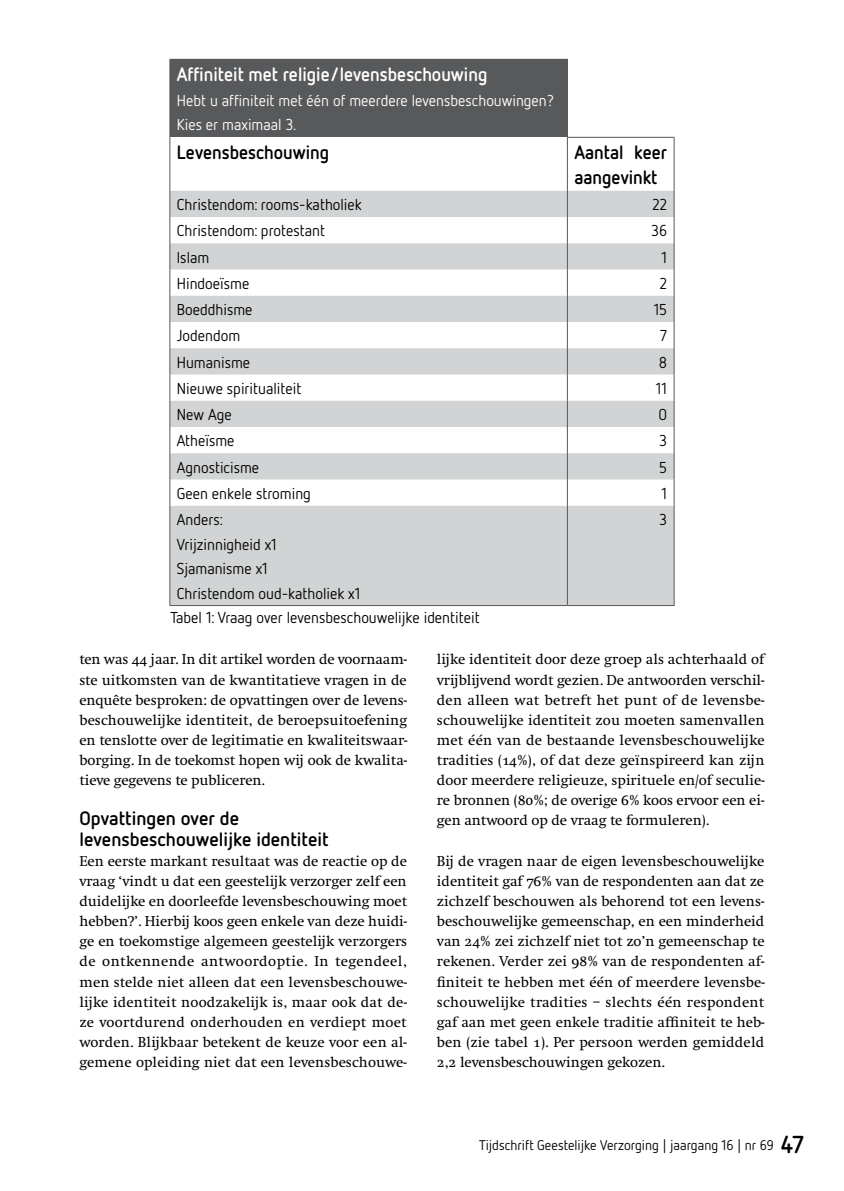
<style>
.page{position:relative;width:844px;height:1191px;background:#fff}
.page>*{position:absolute;margin:0;border:0;box-sizing:border-box;transform-origin:0 0}
.t1{font:700 19.25px/20.1px "Netto OT";color:#000}
.t2{font:700 19.25px "Netto OT";color:#fff;scale:.96 1}
.t3{font:700 19.25px/24.5px "Netto OT";color:#000;scale:.96 1}
.t4{font:15.75px/24.5px "Netto OT";color:#000}
.t5{font:15.75px/24.5px "Netto OT";color:#fff}
.t6{font:14.88px/20.1px "Swift ISE";letter-spacing:-.005em;color:#000;text-align:justify}
.t7{font:14px "Netto OT";color:#000}
.s1{font-weight:700;font-size:24.5px}
</style>
<div class="page">
<div style="left:170px;top:59px;width:397px;height:78px;background:#58595b"></div>
<svg style="left:170px;top:191px;width:503px;height:414px;fill:#d1d3d4"></svg>
<hr style="left:169px;top:59px;width:398px;height:1px;background:#58595b">
<hr style="left:169px;top:60px;width:1px;height:77px;background:#58595b">
<hr style="left:169px;top:137px;width:1px;height:54px;background:#58595b">
<hr style="left:566px;top:137px;width:108px;height:1px;background:#58595b">
<hr style="left:566px;top:138px;width:1px;height:53px;background:#58595b">
<hr style="left:673px;top:138px;width:1px;height:53px;background:#58595b">
<svg style="left:169px;top:191px;width:1px;height:315px"></svg>
<svg style="left:566px;top:191px;width:1px;height:315px"></svg>
<svg style="left:673px;top:191px;width:1px;height:315px"></svg>
<hr style="left:169px;top:506px;width:1px;height:99px;background:#58595b">
<hr style="left:566px;top:506px;width:1px;height:99px;background:#58595b">
<hr style="left:673px;top:506px;width:1px;height:99px;background:#58595b">
<hr style="left:169px;top:605px;width:398px;height:1px;background:#58595b">
<hr style="left:567px;top:605px;width:107px;height:1px;background:#58595b">
<p class="t2" style="left:177px;top:62px;width:325px">Affiniteit met religie/levensbeschouwing</p>
<p class="t5" style="left:177px;top:88px;width:378px">Hebt u affiniteit met één of meerdere levensbeschouwingen?<br>Kies er maximaal 3.</p>
<p class="t3" style="left:177px;top:140px;width:160px">Levensbeschouwing</p>
<p class="t3" style="left:574px;top:140px;width:98px">Aantal keer aangevinkt</p>
<p class="t4" style="left:177px;top:192px;width:186px">Christendom: rooms-katholiek</p>
<p class="t4" style="left:652px;top:192px;width:16px">22</p>
<p class="t4" style="left:177px;top:218px;width:150px">Christendom: protestant</p>
<p class="t4" style="left:651px;top:218px;width:17px">36</p>
<p class="t4" style="left:177px;top:244px;width:34px">Islam</p>
<p class="t4" style="left:661px;top:244px;width:7px">1</p>
<p class="t4" style="left:177px;top:271px;width:74px">Hindoeïsme</p>
<p class="t4" style="left:659px;top:271px;width:9px">2</p>
<p class="t4" style="left:177px;top:297px;width:77px">Boeddhisme</p>
<p class="t4" style="left:653px;top:297px;width:15px">15</p>
<p class="t4" style="left:177px;top:323px;width:65px">Jodendom</p>
<p class="t4" style="left:660px;top:323px;width:8px">7</p>
<p class="t4" style="left:177px;top:349px;width:75px">Humanisme</p>
<p class="t4" style="left:658px;top:349px;width:10px">8</p>
<p class="t4" style="left:177px;top:376px;width:126px">Nieuwe spiritualiteit</p>
<p class="t4" style="left:655px;top:376px;width:13px">11</p>
<p class="t4" style="left:177px;top:402px;width:56px">New Age</p>
<p class="t4" style="left:658px;top:402px;width:10px">0</p>
<p class="t4" style="left:177px;top:428px;width:59px">Atheïsme</p>
<p class="t4" style="left:659px;top:428px;width:9px">3</p>
<p class="t4" style="left:177px;top:454px;width:84px">Agnosticisme</p>
<p class="t4" style="left:659px;top:454px;width:9px">5</p>
<p class="t4" style="left:177px;top:480px;width:135px">Geen enkele stroming</p>
<p class="t4" style="left:661px;top:480px;width:7px">1</p>
<p class="t4" style="left:177px;top:507px;width:185px">Anders:<br>Vrijzinnigheid x1<br>Sjamanisme x1<br>Christendom oud-katholiek x1</p>
<p class="t4" style="left:659px;top:507px;width:9px">3</p>
<p class="t4" style="left:170px;top:604px;width:310px">Tabel 1: Vraag over levensbeschouwelijke identiteit</p>
<p class="t6" style="left:79px;top:650px;width:329px">ten was 44 jaar. In dit artikel worden de voornaam&shy;ste uitkomsten van de kwantitatieve vragen in de enquête besproken: de opvattingen over de levens&shy;beschouwelijke identiteit, de beroepsuitoefening en tenslotte over de legitimatie en kwaliteitswaar&shy;borging. In de toekomst hopen wij ook de kwalita&shy;tieve gegevens te publiceren.</p>
<p class="t1" style="left:79px;top:808px;width:251px">Opvattingen over de levensbeschouwelijke identiteit</p>
<p class="t6" style="left:79px;top:851px;width:329px">Een eerste markant resultaat was de reactie op de vraag ‘vindt u dat een geestelijk verzorger zelf een duidelijke en doorleefde levensbeschouwing moet hebben?’. Hierbij koos geen enkele van deze huidi&shy;ge en toekomstige algemeen geestelijk verzorgers de ontkennende antwoordoptie. In tegendeel, men stelde niet alleen dat een levensbeschouwe&shy;lijke identiteit noodzakelijk is, maar ook dat de&shy;ze voortdurend onderhouden en verdiept moet worden. Blijkbaar betekent de keuze voor een al&shy;gemene opleiding niet dat een levensbeschouwe-</p>
<p class="t6" style="left:437px;top:650px;width:329px">lijke identiteit door deze groep als achterhaald of vrijblijvend wordt gezien. De antwoorden verschil&shy;den alleen wat betreft het punt of de levensbe&shy;schouwelijke identiteit zou moeten samenvallen met één van de bestaande levensbeschouwelijke tradities (14%), of dat deze geïnspireerd kan zijn door meerdere religieuze, spirituele en/of seculie&shy;re bronnen (80%; de overige 6% koos ervoor een ei&shy;gen antwoord op de vraag te formuleren).</p>
<p class="t6" style="left:437px;top:851px;width:329px">Bij de vragen naar de eigen levensbeschouwelijke identiteit gaf 76% van de respondenten aan dat ze zichzelf beschouwen als behorend tot een levens&shy;beschouwelijke gemeenschap, en een minderheid van 24% zei zichzelf niet tot zo’n gemeenschap te rekenen. Verder zei 98% van de respondenten af&shy;finiteit te hebben met één of meerdere levensbe&shy;schouwelijke tradities – slechts één respondent gaf aan met geen enkele traditie affiniteit te heb&shy;ben (zie tabel 1). Per persoon werden gemiddeld 2,2 levensbeschouwingen gekozen.</p>
<p class="t7" style="left:479px;top:1136px;width:326px">Tijdschrift Geestelijke Verzorging | jaargang 16 | nr 69 <span class="s1">47</span></p>
</div>
